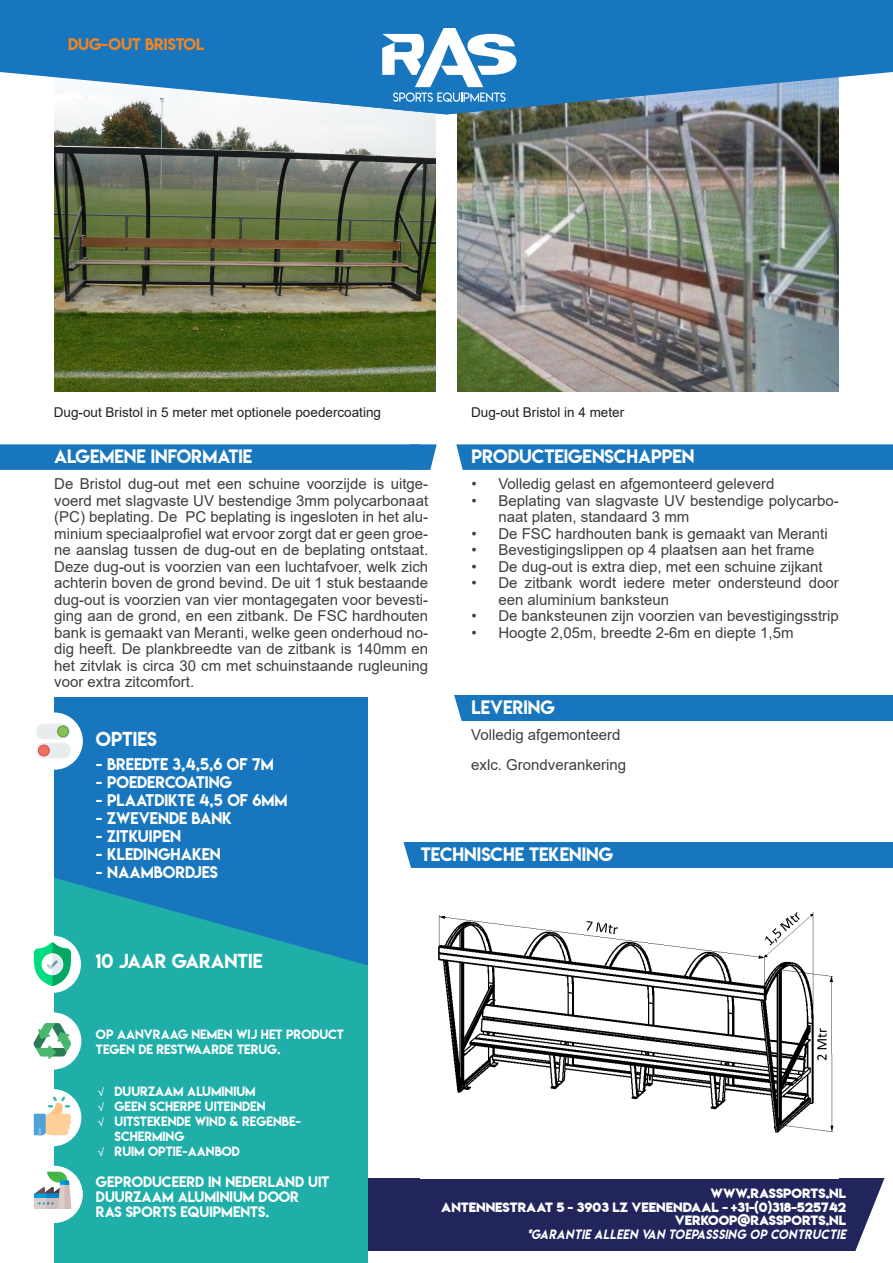
<style>
.page{position:relative;width:893px;height:1263px;background:#fff}
.page>*{position:absolute;margin:0;border:0;box-sizing:border-box;transform-origin:0 0}
.t1{font:18px "Lemon Milk";color:#fff}
.t2{font:17.25px "Lemon Milk";color:#fff}
.Alineastijl_2{font:15px/16.5px "Arial";color:#3e3e3f}
.Standaard{font:15px "Lemon Milk";color:#fff}
.t3{font:15px "Lemon Milk";color:#f58520}
.t4{font:13.5px "Arial";color:#231f20}
.t5{font:13.5px/15px "Lemon Milk";color:#fff}
.t6{font:12px/15px "Lemon Milk";color:#fff}
.t7{font:12px/13.5px "Lemon Milkbold";color:#fff;text-align:right}
.t8{font:12px "Lemon Milkitalic";color:#fff}
</style>
<div class="page">
<div style="left:368px;top:1178px;width:525px;height:72px;background:#21255c"></div>
<div style="left:54px;top:697px;width:314px;height:309px;background:#1776bd"></div>
<svg style="left:54px;top:878px;width:312px;height:87px"></svg>
<div style="left:54px;top:965px;width:314px;height:298px;background:#1faea8"></div>
<div style="left:25px;top:1013px;width:55px;height:55px;background:#fff;border-radius:50%"></div>
<div style="left:24px;top:1012px;width:57px;height:57px;border:2px solid #fff;border-radius:50%"></div>
<div style="left:25px;top:937px;width:55px;height:55px;background:#fff;border-radius:50%"></div>
<div style="left:24px;top:936px;width:57px;height:57px;border:2px solid #fff;border-radius:50%"></div>
<svg style="left:34px;top:942px;width:37px;height:44px"></svg>
<svg style="left:34px;top:1023px;width:37px;height:36px"></svg>
<div style="left:25px;top:1090px;width:55px;height:55px;background:#fff;border-radius:50%"></div>
<div style="left:24px;top:1089px;width:57px;height:57px;border:2px solid #fff;border-radius:50%"></div>
<div style="left:27px;top:1167px;width:55px;height:55px;background:#fff;border-radius:50%"></div>
<div style="left:26px;top:1166px;width:57px;height:57px;border:2px solid #fff;border-radius:50%"></div>
<svg style="left:34px;top:1097px;width:37px;height:38px"></svg>
<svg style="left:34px;top:1172px;width:37px;height:37px"></svg>
<div style="left:393px;top:842px;width:500px;height:25px;background:#1776bd"></div>
<div style="left:27px;top:713px;width:55px;height:56px;background:#fff;border-radius:50%"></div>
<div style="left:26px;top:712px;width:57px;height:58px;border:2px solid #fff;border-radius:50%"></div>
<div style="left:36px;top:724px;width:35px;height:15px;background:#e7eced;border-radius:8px"></div>
<div style="left:36px;top:743px;width:35px;height:15px;background:#e7eced;border-radius:8px"></div>
<div style="left:58px;top:726px;width:10px;height:11px;background:#88c057;border-radius:50%"></div>
<div style="left:57px;top:725px;width:12px;height:12px;border:1px solid #659c35;border-radius:50%"></div>
<div style="left:39px;top:745px;width:10px;height:11px;background:#ed7161;border-radius:50%"></div>
<div style="left:38px;top:744px;width:12px;height:12px;border:1px solid #d75a4a;border-radius:50%"></div>
<svg style="left:0;top:444px;width:893px;height:26px;background:#217cc0"></svg>
<svg style="left:393px;top:842px;width:20px;height:26px"></svg>
<svg style="left:854px;top:1178px;width:39px;height:73px"></svg>
<div style="left:446px;top:695px;width:447px;height:26px;background:#1776bd"></div>
<img style="left:438px;top:912px;width:396px;height:221px">
<img style="left:54px;top:114px;width:382px;height:277px">
<img style="left:457px;top:114px;width:382px;height:277px">
<svg style="left:446px;top:695px;width:16px;height:26px"></svg>
<div style="left:0;top:0;width:893px;height:72px;background:#1776bd"></div>
<svg style="left:1px;top:28px;width:891px;height:86px"></svg>
<div style="left:68px;top:34px;width:307px;height:18px;background:#1776bd"></div>
<p class="t3" style="left:68px;top:34px;width:138px">DUG-OUT BRISTOL</p>
<p class="t4" style="left:54px;top:403px;width:329px">Dug-out Bristol in 5 meter met optionele poedercoating</p>
<p class="t4" style="left:471px;top:403px;width:155px">Dug-out Bristol in 4 meter</p>
<p class="t2" style="left:54px;top:444px;width:200px">ALGEMENE INFORMATIE</p>
<p class="t2" style="left:471px;top:444px;width:225px">PRODUCTEIGENSCHAPPEN</p>
<p class="Alineastijl_2" style="left:54px;top:476px;width:375px;text-align:justify">De Bristol dug-out met een schuine voorzijde is uitge&shy;voerd met slagvaste UV bestendige 3mm polycarbonaat (PC) beplating. De PC beplating is ingesloten in het alu&shy;minium speciaalprofiel wat ervoor zorgt dat er geen groe&shy;ne aanslag tussen de dug-out en de beplating ontstaat.<br>Deze dug-out is voorzien van een luchtafvoer, welk zich achterin boven de grond bevind. De uit 1 stuk bestaande dug-out is voorzien van vier montagegaten voor bevesti&shy;ging aan de grond, en een zitbank. De FSC hardhouten bank is gemaakt van Meranti, welke geen onderhoud no&shy;dig heeft. De plankbreedte van de zitbank is 140mm en het zitvlak is circa 30 cm met schuinstaande rugleuning voor extra zitcomfort.</p>
<p class="Alineastijl_2" style="left:471px;top:476px;width:304px">• Volledig gelast en afgemonteerd geleverd</p>
<p class="Alineastijl_2" style="left:498px;top:492px;width:342px;text-indent:-27px">• Beplating van slagvaste UV bestendige polycarbo&shy;naat platen, standaard 3 mm</p>
<p class="Alineastijl_2" style="left:471px;top:525px;width:358px">• De FSC hardhouten bank is gemaakt van Meranti</p>
<p class="Alineastijl_2" style="left:471px;top:542px;width:345px">• Bevestigingslippen op 4 plaatsen aan het frame</p>
<p class="Alineastijl_2" style="left:471px;top:558px;width:353px">• De dug-out is extra diep, met een schuine zijkant</p>
<p class="Alineastijl_2" style="left:498px;top:575px;width:342px;text-indent:-27px">• De zitbank wordt iedere meter ondersteund door een aluminium banksteun</p>
<p class="Alineastijl_2" style="left:471px;top:608px;width:369px">• De banksteunen zijn voorzien van bevestigingsstrip</p>
<p class="Alineastijl_2" style="left:471px;top:624px;width:324px">• Hoogte 2,05m, breedte 2-6m en diepte 1,5m</p>
<p class="t2" style="left:471px;top:695px;width:85px">LEVERING</p>
<p class="t1" style="left:96px;top:726px;width:62px">OPTIES</p>
<p class="Standaard" style="left:96px;top:753px;width:179px">- BREEDTE 3,4,5,6 OF 7M</p>
<p class="Standaard" style="left:96px;top:771px;width:138px">- POEDERCOATING</p>
<p class="Standaard" style="left:96px;top:789px;width:193px">- PLAATDIKTE 4,5 OF 6MM</p>
<p class="Standaard" style="left:96px;top:807px;width:138px">- ZWEVENDE BANK</p>
<p class="Standaard" style="left:96px;top:825px;width:87px">- ZITKUIPEN</p>
<p class="Standaard" style="left:96px;top:843px;width:126px">- KLEDINGHAKEN</p>
<p class="Standaard" style="left:96px;top:861px;width:124px">- NAAMBORDJES</p>
<p class="t1" style="left:96px;top:948px;width:168px">10 JAAR GARANTIE</p>
<p class="t6" style="left:96px;top:1026px;width:249px">OP AANVRAAG NEMEN WIJ HET PRODUCT<br>TEGEN DE RESTWAARDE TERUG.</p>
<p class="t6" style="left:115px;top:1083px;width:188px">DUURZAAM ALUMINIUM<br>GEEN SCHERPE UITEINDEN<br>UITSTEKENDE WIND &amp; REGENBE-<br>SCHERMING<br>RUIM OPTIE-AANBOD</p>
<p class="t5" style="left:96px;top:1174px;width:235px">GEPRODUCEERD IN NEDERLAND UIT<br>DUURZAAM ALUMINIUM DOOR<br>RAS SPORTS EQUIPMENTS.</p>
<p class="Alineastijl_2" style="left:471px;top:726px;width:151px">Volledig afgemonteerd</p>
<p class="Alineastijl_2" style="left:471px;top:756px;width:157px">exlc. Grondverankering</p>
<p class="t2" style="left:421px;top:842px;width:194px">TECHNISCHE TEKENING</p>
<p class="t7" style="left:441px;top:1187px;width:406px">WWW.RASSPORTS.NL<br>ANTENNESTRAAT 5 - 3903 LZ VEENENDAAL - +31-(0)318-525742<br>VERKOOP@RASSPORTS.NL</p>
<p class="t8" style="left:527px;top:1225px;width:321px">*GARANTIE ALLEEN VAN TOEPASSSING OP CONTRUCTIE</p>
</div>
